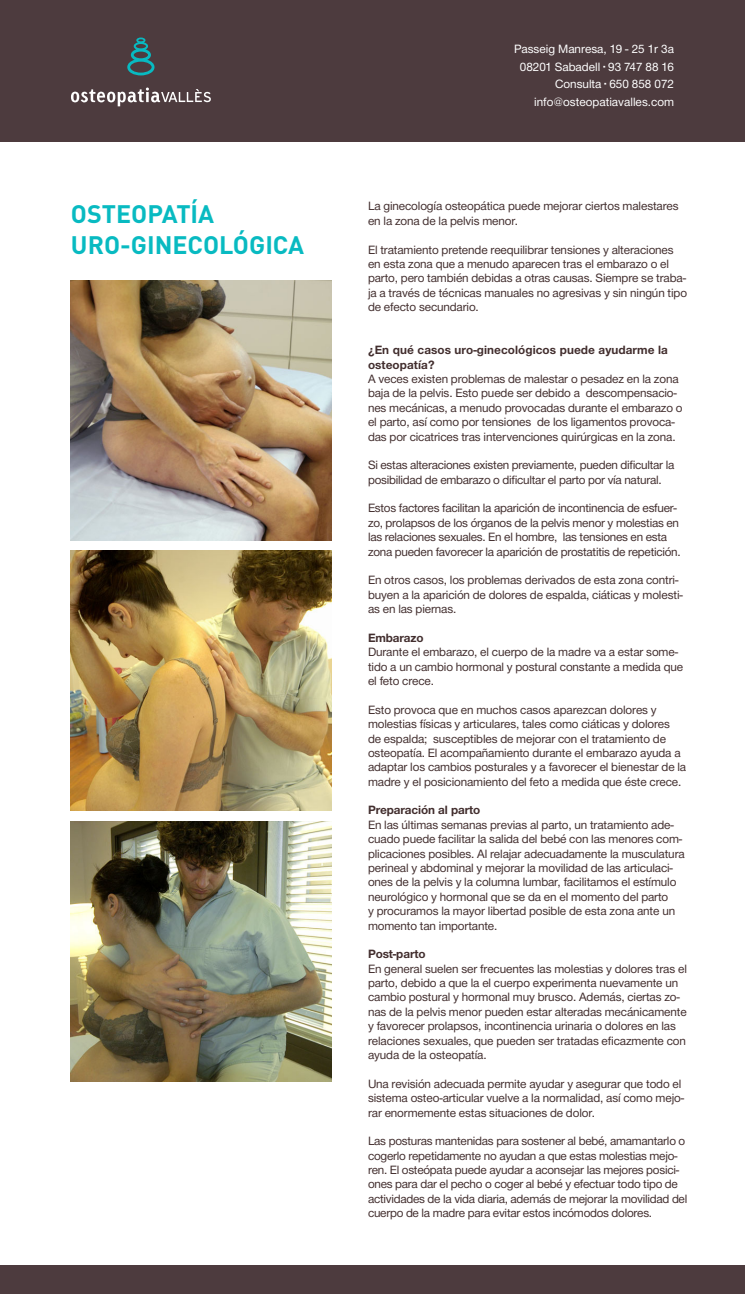
<style>
.page{position:relative;width:745px;height:1294px;background:#fff}
.page>*{position:absolute;margin:0;border:0;box-sizing:border-box;transform-origin:0 0}
.t1{font:700 25px "DIN";color:#08bac1}
.t2{font:12.5px/14.4px "NH55";letter-spacing:-.01em;color:#422e2e}
.t3{font:12.5px/17.5px "NH55";color:#fff;text-align:center}
.t4{font:12.5px/14.4px "NH75";letter-spacing:.005em;color:#422e2e}
</style>
<div class="page">
<div style="left:0;top:0;width:744px;height:142px;background:#4d3b3e"></div>
<div style="left:0;top:1265px;width:744px;height:28px;background:#4d3b3e"></div>
<svg style="left:71px;top:87px;width:140px;height:19px"></svg>
<svg style="left:127px;top:38px;width:27px;height:37px"></svg>
<img style="left:71px;top:280px;width:260px;height:260px">
<img style="left:71px;top:550px;width:260px;height:260px">
<img style="left:71px;top:821px;width:260px;height:260px">
<p class="t1" style="left:71px;top:197px;width:145px">OSTEOPATÍA</p>
<p class="t1" style="left:71px;top:229px;width:234px">URO-GINECOLÓGICA</p>
<p class="t3" style="left:514px;top:41px;width:161px">Passeig Manresa, 19 - 25 1r 3a<br>08201 Sabadell · 93 747 88 16</p>
<p class="t3" style="left:554px;top:76px;width:120px">Consulta · 650 858 072</p>
<p class="t3" style="left:534px;top:94px;width:141px">info@osteopatiavalles.com</p>
<p class="t2" style="left:368px;top:200px;width:312px">La ginecología osteopática puede mejorar ciertos malestares en la zona de la pelvis menor.</p>
<p class="t2" style="left:368px;top:243px;width:320px">El tratamiento pretende reequilibrar tensiones y alteraciones en esta zona que a menudo aparecen tras el embarazo o el parto, pero también debidas a otras causas. Siempre se traba&shy;ja a través de técnicas manuales no agresivas y sin ningún tipo de efecto secundario.</p>
<p class="t4" style="left:368px;top:344px;width:301px">¿En qué casos uro-ginecológicos puede ayudarme la osteopatía?</p>
<p class="t2" style="left:368px;top:372px;width:316px">A veces existen problemas de malestar o pesadez en la zona baja de la pelvis. Esto puede ser debido a descompensacio&shy;nes mecánicas, a menudo provocadas durante el embarazo o el parto, así como por tensiones de los ligamentos provoca&shy;das por cicatrices tras intervenciones quirúrgicas en la zona.</p>
<p class="t2" style="left:368px;top:459px;width:308px">Si estas alteraciones existen previamente, pueden dificultar la posibilidad de embarazo o dificultar el parto por vía natural.</p>
<p class="t2" style="left:368px;top:502px;width:314px">Estos factores facilitan la aparición de incontinencia de esfuer&shy;zo, prolapsos de los órganos de la pelvis menor y molestias en las relaciones sexuales. En el hombre, las tensiones en esta zona pueden favorecer la aparición de prostatitis de repetición.</p>
<p class="t2" style="left:368px;top:574px;width:316px">En otros casos, los problemas derivados de esta zona contri&shy;buyen a la aparición de dolores de espalda, ciáticas y molesti&shy;as en las piernas.</p>
<p class="t4" style="left:368px;top:631px;width:57px">Embarazo</p>
<p class="t2" style="left:368px;top:646px;width:316px">Durante el embarazo, el cuerpo de la madre va a estar some&shy;tido a un cambio hormonal y postural constante a medida que el feto crece.</p>
<p class="t2" style="left:368px;top:703px;width:319px">Esto provoca que en muchos casos aparezcan dolores y molestias físicas y articulares, tales como ciáticas y dolores de espalda; susceptibles de mejorar con el tratamiento de osteopatía. El acompañamiento durante el embarazo ayuda a adaptar los cambios posturales y a favorecer el bienestar de la madre y el posicionamiento del feto a medida que éste crece.</p>
<p class="t4" style="left:368px;top:804px;width:114px">Preparación al parto</p>
<p class="t2" style="left:368px;top:818px;width:318px">En las últimas semanas previas al parto, un tratamiento ade&shy;cuado puede facilitar la salida del bebé con las menores com&shy;plicaciones posibles. Al relajar adecuadamente la musculatura perineal y abdominal y mejorar la movilidad de las articulaci&shy;ones de la pelvis y la columna lumbar, facilitamos el estímulo neurológico y hormonal que se da en el momento del parto<br>y procuramos la mayor libertad posible de esta zona ante un momento tan importante.</p>
<p class="t4" style="left:368px;top:947px;width:59px">Post-parto</p>
<p class="t2" style="left:368px;top:962px;width:320px">En general suelen ser frecuentes las molestias y dolores tras el parto, debido a que la el cuerpo experimenta nuevamente un cambio postural y hormonal muy brusco. Además, ciertas zo&shy;nas de la pelvis menor pueden estar alteradas mecánicamente y favorecer prolapsos, incontinencia urinaria o dolores en las relaciones sexuales, que pueden ser tratadas eficazmente con ayuda de la osteopatía.</p>
<p class="t2" style="left:368px;top:1077px;width:317px">Una revisión adecuada permite ayudar y asegurar que todo el sistema osteo-articular vuelve a la normalidad, así como mejo&shy;rar enormemente estas situaciones de dolor.</p>
<p class="t2" style="left:368px;top:1134px;width:320px">Las posturas mantenidas para sostener al bebé, amamantarlo o cogerlo repetidamente no ayudan a que estas molestias mejo&shy;ren. El osteópata puede ayudar a aconsejar las mejores posici&shy;ones para dar el pecho o coger al bebé y efectuar todo tipo de actividades de la vida diaria, además de mejorar la movilidad del cuerpo de la madre para evitar estos incómodos dolores.</p>
</div>
